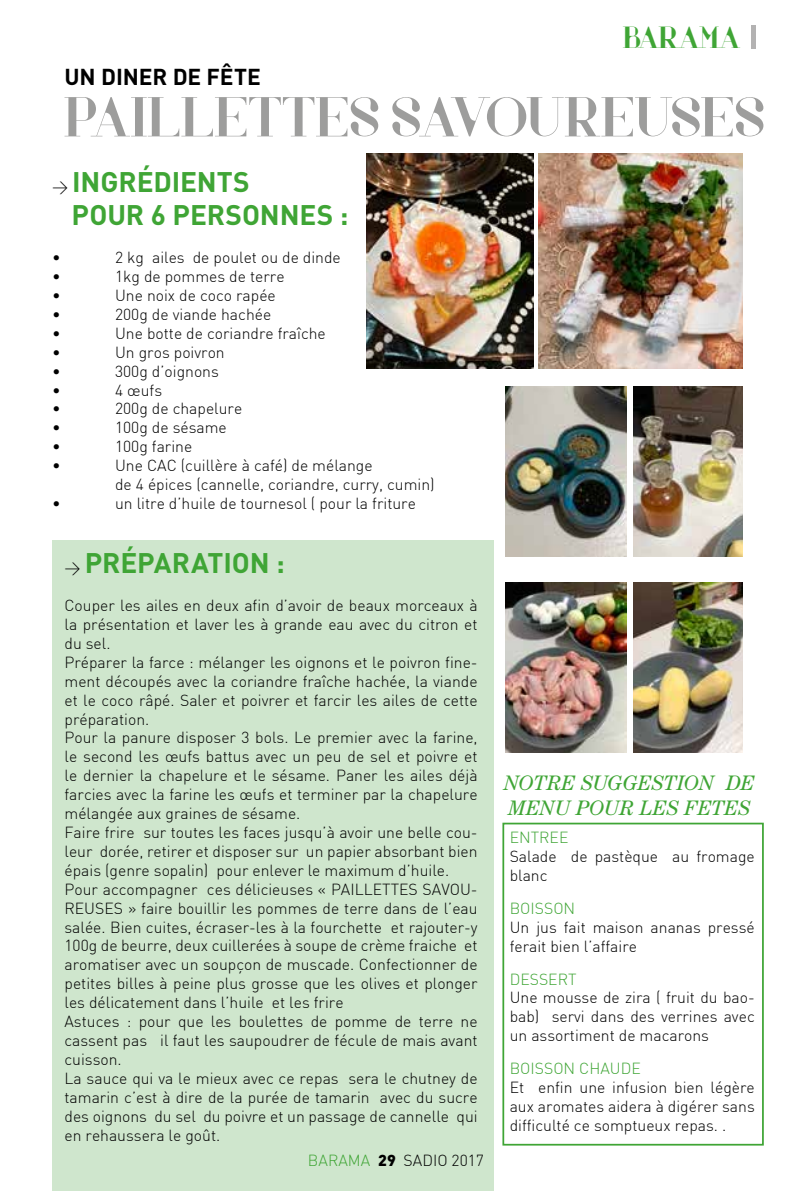
<style>
.page{position:relative;width:794px;height:1191px;background:#fff}
.page>*{position:absolute;margin:0;border:0;box-sizing:border-box;transform-origin:0 0}
.t1{font:57.75px "Voor";color:#9d9d9c}
.t2{font:31.5px "Voor";color:#3fa535}
.t3{font:700 28px/33.6px "DIN";letter-spacing:-.005em;color:#3fa535}
.t4{font:700 22.75px "DIN";color:#000}
.t5{font:italic 21px "Century";letter-spacing:.01em;color:#3fa535}
.t6{font:300 15.75px/18.9px "DIN";color:#000}
.t7{font:300 15.75px "DIN";color:#3fa535}
.s1{font-weight:300;font-size:15.75px;color:#000}
.s2{color:#3fa535}
.s3{font-weight:900}
</style>
<div class="page">
<div style="left:52px;top:540px;width:442px;height:651px;background:#cfe6cd"></div>
<img style="left:538px;top:154px;width:204px;height:215px">
<div style="left:502px;top:822px;width:262px;height:323px;border:2px solid #3fa535"></div>
<img style="left:505px;top:386px;width:121px;height:170px">
<img style="left:366px;top:154px;width:167px;height:215px">
<img style="left:633px;top:386px;width:109px;height:170px">
<img style="left:505px;top:583px;width:121px;height:169px">
<img style="left:633px;top:583px;width:109px;height:169px">
<div style="left:751px;top:25px;width:5px;height:24px;background:#b3b2b2"></div>
<h3 class="t4" style="left:64px;top:62px;width:65px">UN DINER</h3>
<h3 class="t4" style="left:173px;top:62px;width:75px">DE FÊTE</h3>
<h2 class="t2" style="left:623px;top:19px;width:118px">BARAMA</h2>
<h1 class="t1" style="left:64px;top:83px;width:59px">PAILLE</h1>
<h1 class="t1" style="left:248px;top:83px;width:387px">TTES SAVOUREUSES</h1>
<h3 class="t3" style="left:72px;top:164px;width:278px;text-indent:-19px"><span class="s1">&gt;</span> INGRÉDIENTS<br>POUR 6 PERSONNES :</h3>
<p class="t6" style="left:52px;top:248px;width:10px">•</p>
<p class="t6" style="left:115px;top:248px;width:227px">2 kg ailes de poulet ou de dinde</p>
<p class="t6" style="left:52px;top:267px;width:10px">•</p>
<p class="t6" style="left:115px;top:267px;width:171px">1kg de pommes de terre</p>
<p class="t6" style="left:52px;top:286px;width:10px">•</p>
<p class="t6" style="left:115px;top:286px;width:162px">Une noix de coco rapée</p>
<p class="t6" style="left:52px;top:305px;width:10px">•</p>
<p class="t6" style="left:115px;top:305px;width:158px">200g de viande hachée</p>
<p class="t6" style="left:52px;top:323px;width:10px">•</p>
<p class="t6" style="left:115px;top:323px;width:212px">Une botte de coriandre fraîche</p>
<p class="t6" style="left:52px;top:342px;width:10px">•</p>
<p class="t6" style="left:115px;top:342px;width:111px">Un gros poivron</p>
<p class="t6" style="left:52px;top:361px;width:10px">•</p>
<p class="t6" style="left:115px;top:361px;width:105px">300g d’oignons</p>
<p class="t6" style="left:52px;top:380px;width:10px">•</p>
<p class="t6" style="left:115px;top:380px;width:49px">4 œufs</p>
<p class="t6" style="left:52px;top:399px;width:10px">•</p>
<p class="t6" style="left:115px;top:399px;width:129px">200g de chapelure</p>
<p class="t6" style="left:52px;top:418px;width:10px">•</p>
<p class="t6" style="left:115px;top:418px;width:113px">100g de sésame</p>
<p class="t6" style="left:52px;top:437px;width:10px">•</p>
<p class="t6" style="left:115px;top:437px;width:79px">100g farine</p>
<p class="t6" style="left:52px;top:456px;width:10px">•</p>
<p class="t6" style="left:115px;top:456px;width:321px">Une CAC (cuillère à café) de mélange<br>de 4 épices (cannelle, coriandre, curry, cumin)</p>
<p class="t6" style="left:52px;top:494px;width:10px">•</p>
<p class="t6" style="left:115px;top:494px;width:302px">un litre d’huile de tournesol ( pour la friture</p>
<h3 class="t3" style="left:64px;top:545px;width:222px"><span class="s1">&gt;</span> PRÉPARATION :</h3>
<p class="t6" style="left:64px;top:596px;width:415px">Couper les ailes en deux afin d’avoir de beaux morceaux à la présentation et laver les à grande eau avec du citron et du sel.<br>Préparer la farce : mélanger les oignons et le poivron fine&shy;ment découpés avec la coriandre fraîche hachée, la viande et le coco râpé. Saler et poivrer et farcir les ailes de cette préparation.<br>Pour la panure disposer 3 bols. Le premier avec la farine, le second les œufs battus avec un peu de sel et poivre et le dernier la chapelure et le sésame. Paner les ailes déjà farcies avec la farine les œufs et terminer par la chapelure mélangée aux graines de sésame.<br>Faire frire sur toutes les faces jusqu’à avoir une belle cou&shy;leur dorée, retirer et disposer sur un papier absorbant bien épais (genre sopalin) pour enlever le maximum d’huile.<br>Pour accompagner ces délicieuses « PAI LLETTES</p>
<p class="t6" style="left:422px;top:879px;width:11px">SAVOU</p>
<p class="t6" style="left:471px;top:879px;width:8px">-</p>
<p class="t6" style="left:64px;top:898px;width:10px">REUSES</p>
<p class="t6" style="left:64px;top:898px;width:415px;text-indent:63px">» faire bouillir les pommes de terre dans de l’eau salée. B ien cuites, écraser-les à la fourchette et rajouter-y 100g de beurre, deux cuillerées à soupe de crème fraiche et aromatiser avec un soupçon de muscade. Confectionner de petites billes à peine plus grosse que les olives et plonger les délicatement dans l’huile et les frire<br>Astuces : pour que les boulettes de pomme de terre ne cassent pas il faut les saupoudrer de fécule de mais avant cuisson.<br>La sauce qui va le mieux avec ce repas sera le chutney de tamarin c’est à dire de la purée de tamarin avec du sucre des oignons du sel du poivre et un passage de cannelle qui en rehaussera le goût.</p>
<p class="t7" style="left:308px;top:1151px;width:11px">BARA</p>
<p class="t6" style="left:348px;top:1151px;width:138px"><span class="s2">MA</span> <span class="s3">29</span> sadio 2017</p>
<h3 class="t5" style="left:504px;top:770px;width:197px">NO TRE SUGGESTION</h3>
<h3 class="t5" style="left:725px;top:770px;width:30px">DE</h3>
<h3 class="t5" style="left:508px;top:796px;width:97px">MENU POUR</h3>
<h3 class="t5" style="left:639px;top:796px;width:112px">LES FETES</h3>
<p class="t7" style="left:510px;top:827px;width:32px">ENTREE</p>
<p class="t6" style="left:510px;top:846px;width:247px">Salade de pastèque au fromage blanc</p>
<p class="t7" style="left:510px;top:898px;width:10px">BOISSO</p>
<p class="t7" style="left:563px;top:898px;width:13px">N</p>
<p class="t6" style="left:510px;top:917px;width:247px">U n jus fait maison ananas pressé ferait bien l’affaire</p>
<p class="t7" style="left:510px;top:969px;width:11px">DESSERT</p>
<p class="t6" style="left:510px;top:988px;width:247px;text-align:justify">U ne mousse de zira ( fruit du bao&shy;bab) servi dans des verrines avec un assortiment de macarons</p>
<p class="t7" style="left:510px;top:1058px;width:10px">BOISSO</p>
<p class="t7" style="left:563px;top:1058px;width:48px">N CHAUDE</p>
<p class="t6" style="left:510px;top:1077px;width:247px;text-align:justify">Et enfin une infusion bien légère aux aromates aidera à digérer sans difficulté ce somptueux repas. .</p>
</div>
